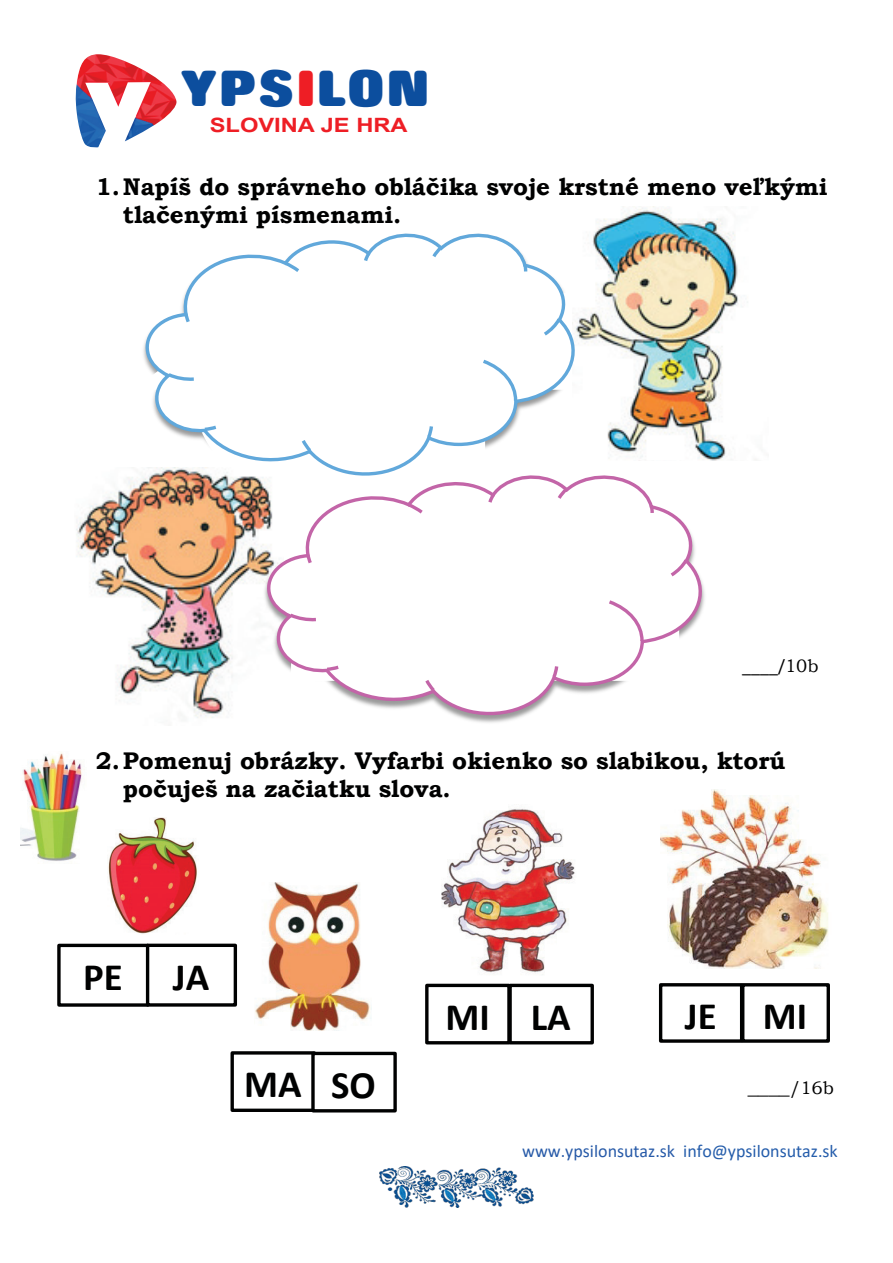
<style>
.page{position:relative;width:893px;height:1263px;background:#fff}
.page>*{position:absolute;margin:0;border:0;box-sizing:border-box;transform-origin:0 0}
.t1{font:44.55px "OPTI Rolling Extra Bold No One";letter-spacing:.05em;color:#0c4e9e;scale:1.05 1}
.t2{font:700 38.85px "Calibri";color:#000101}
.t3{font:700 24.15px/28px "Bookman Old Style";letter-spacing:-.005em;color:#000101}
.t4{font:700 20.85px "Bookman Old Style";color:#000101}
.t5{font:700 19.65px "Arial";color:#ee1e25;scale:1.2 1}
.t6{font:18px "Calibri";color:#255dab}
.t7{font:18px "Calibri";color:#000101}
.s1{color:#ee1e25}
.s2{font-family:"Bookman Old Style"}
.s3{font-weight:400;font-size:18px}
.s4{color:#275aa8}
</style>
<div class="page">
<img style="left:380px;top:1167px;width:154px;height:40px">
<img style="left:582px;top:206px;width:174px;height:254px">
<img style="left:76px;top:477px;width:184px;height:241px">
<svg style="left:263px;top:475px;width:442px;height:244px"></svg>
<svg style="left:286px;top:484px;width:405px;height:211px"></svg>
<img style="left:441px;top:808px;width:134px;height:167px">
<img style="left:255px;top:882px;width:116px;height:148px">
<img style="left:661px;top:789px;width:168px;height:179px">
<img style="left:108px;top:818px;width:89px;height:116px">
<img style="left:20px;top:752px;width:65px;height:109px">
<img style="left:139px;top:477px;width:442px;height:10px">
<svg style="left:141px;top:233px;width:441px;height:247px"></svg>
<svg style="left:164px;top:243px;width:400px;height:212px"></svg>
<div style="left:57px;top:944px;width:92px;height:63px;border:3px solid #000101"></div>
<div style="left:146px;top:944px;width:91px;height:63px;border:3px solid #000101"></div>
<div style="left:230px;top:1051px;width:86px;height:61px;border:3px solid #000101"></div>
<div style="left:313px;top:1053px;width:82px;height:58px;background:#fff"></div>
<div style="left:311px;top:1052px;width:86px;height:60px;border:3px solid #000101"></div>
<div style="left:425px;top:984px;width:86px;height:60px;border:3px solid #000101"></div>
<div style="left:508px;top:984px;width:86px;height:60px;border:3px solid #000101"></div>
<div style="left:659px;top:983px;width:84px;height:60px;border:3px solid #000101"></div>
<div style="left:741px;top:983px;width:89px;height:60px;border:3px solid #000101"></div>
<img style="left:75px;top:54px;width:102px;height:94px">
<h1 class="t1" style="left:180px;top:54px;width:238px">YPS<span class="s1">I</span>LON</h1>
<p class="t5" style="left:210px;top:111px;width:166px">SLOVINA JE HRA</p>
<p class="t3" style="left:123px;top:173px;width:706px;text-indent:-27px">1.Napíš do správneho obláčika svoje krstné meno veľkými tlačenými písmenami.</p>
<p class="t7" style="left:742px;top:654px;width:78px">____/<span class="s2">10b</span></p>
<p class="t3" style="left:123px;top:747px;width:664px;text-indent:-27px">2.Pomenuj obrázky. Vyfarbi okienko so slabikou, ktorú počuješ na začiatku slova.</p>
<h2 class="t2" style="left:83px;top:950px;width:41px">PE</h2>
<h2 class="t2" style="left:173px;top:949px;width:38px">JA</h2>
<h2 class="t2" style="left:244px;top:1057px;width:133px">MA SO</h2>
<h2 class="t2" style="left:445px;top:990px;width:127px">MI LA</h2>
<h2 class="t2" style="left:685px;top:989px;width:124px">JE MI</h2>
<p class="t4" style="left:748px;top:1072px;width:88px">____<span class="s3">/16b</span></p>
<p class="t6" style="left:522px;top:1138px;width:317px"><span class="s4">www.ypsilonsutaz.sk</span> info@ypsilonsutaz.sk</p>
</div>
